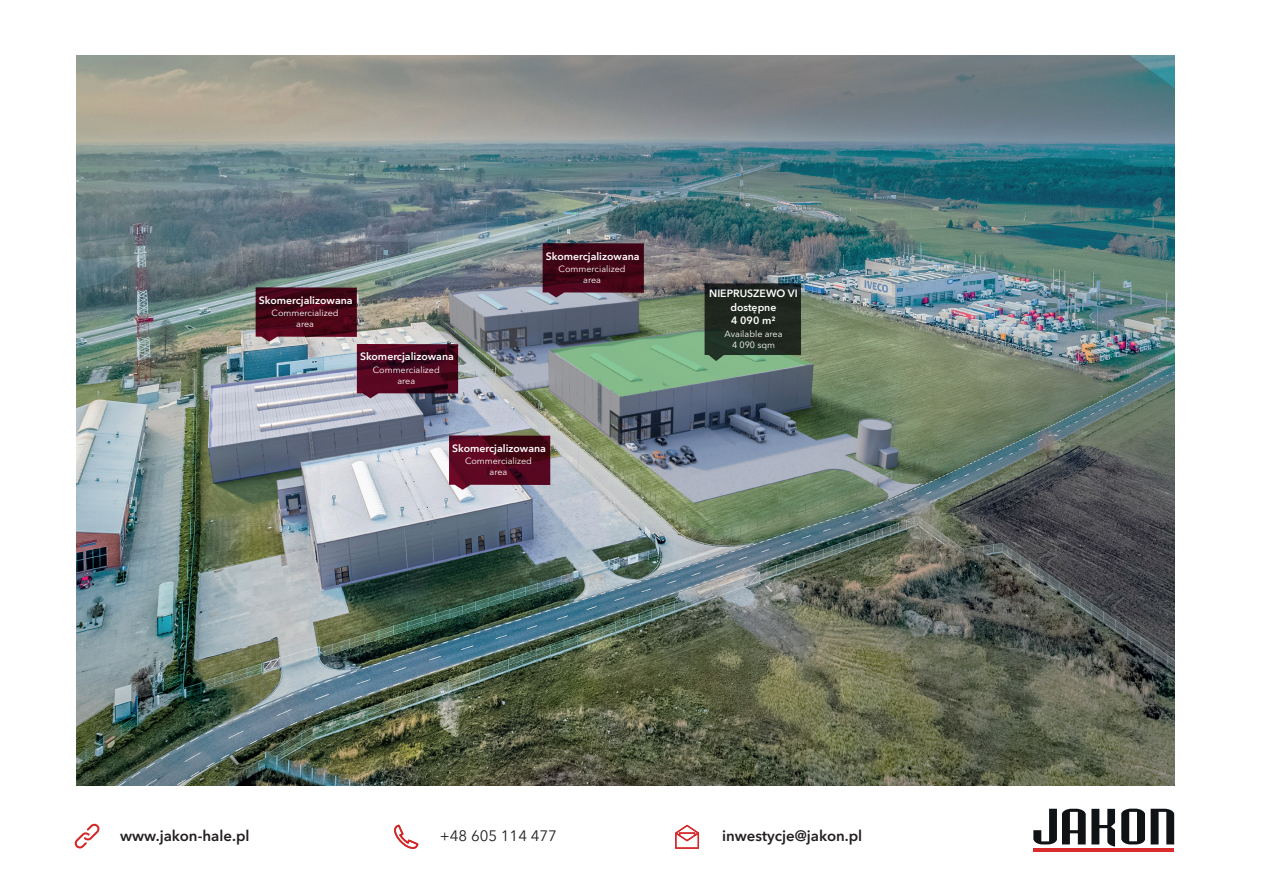
<style>
.page{position:relative;width:1263px;height:893px;background:#fff}
.page>*{position:absolute;margin:0;border:0;box-sizing:border-box;transform-origin:0 0}
.t1{font:600 15px "Avenir Next LT Pro";color:#231f20}
.t2{font:15px "Avenir Next LT Pro";color:#231f20}
.t3{font:600 10.5px/13.6px "Avenir Next LT Pro";color:#fff;text-align:center}
.t4{font:9px/10.8px "Avenir Next LT Pro";color:#fff;text-align:center}
</style>
<div class="page">
<img style="left:77px;top:55px;width:1097px;height:731px">
<svg style="left:1033px;top:808px;width:141px;height:38px"></svg>
<hr style="left:1033px;top:849px;width:141px;height:3px;background:#d92b2d">
<svg style="left:74px;top:823px;width:26px;height:26px"></svg>
<svg style="left:394px;top:825px;width:24px;height:24px"></svg>
<svg style="left:675px;top:825px;width:24px;height:24px"></svg>
<svg style="left:449px;top:435px;width:101px;height:55px;background:#5d192e"></svg>
<img style="left:256px;top:287px;width:202px;height:111px">
<svg style="left:543px;top:243px;width:270px;height:154px;background:#626b63"></svg>
<p class="t3" style="left:259px;top:293px;width:95px">Skomercjalizowana</p>
<p class="t4" style="left:272px;top:307px;width:68px">Commercialized area</p>
<p class="t3" style="left:360px;top:350px;width:95px">Skomercjalizowana</p>
<p class="t4" style="left:373px;top:364px;width:68px">Commercialized area</p>
<p class="t3" style="left:546px;top:249px;width:95px">Skomercjalizowana</p>
<p class="t4" style="left:559px;top:263px;width:68px">Commercialized area</p>
<p class="t3" style="left:452px;top:441px;width:95px">Skomercjalizowana</p>
<p class="t4" style="left:465px;top:456px;width:68px">Commercialized area</p>
<p class="t3" style="left:709px;top:286px;width:90px">NIEPRUSZEWO VI dostępne<br>4 090 m²</p>
<p class="t4" style="left:724px;top:328px;width:59px">Available area<br>4 090 sqm</p>
<h1 class="t1" style="left:120px;top:826px;width:131px">www.jakon-hale.pl</h1>
<h1 class="t2" style="left:440px;top:827px;width:118px">+48 605 114 477</h1>
<h1 class="t1" style="left:722px;top:827px;width:142px">inwestycje@jakon.pl</h1>
</div>
